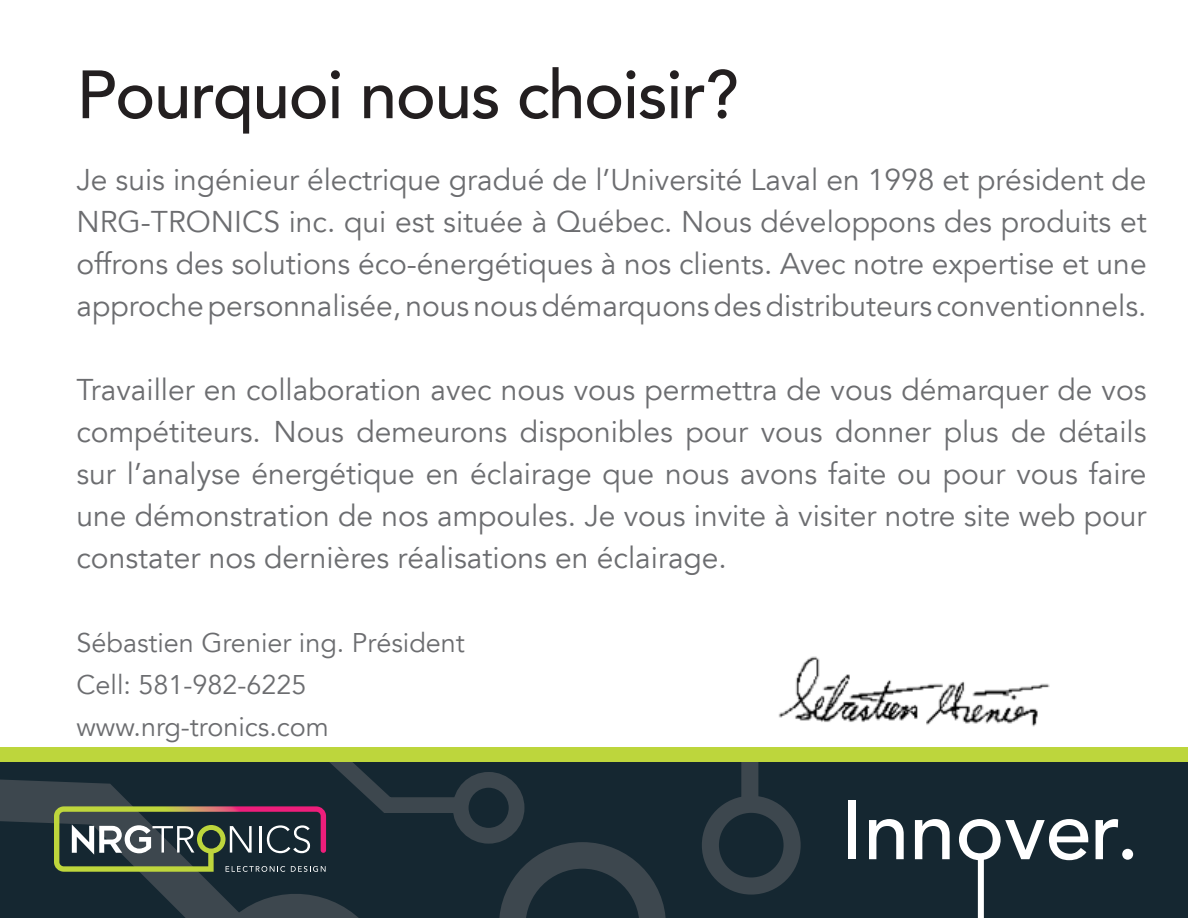
<style>
.page{position:relative;width:1188px;height:918px;background:#fff}
.page>*{position:absolute;margin:0;border:0;box-sizing:border-box;transform-origin:0 0}
.t1{font:500 82.65px "Avenir LT";color:#fff}
.t2{font:500 67.5px "Avenir LT";letter-spacing:-.02em;color:#231f20}
.t3{font:30px/42px "Avenir LT";color:#6c6d70;text-align:justify}
.t4{font:27px/42px "Avenir LT";color:#6c6d70}
</style>
<div class="page">
<div style="left:0;top:761px;width:1188px;height:157px;background:#152731"></div>
<div style="left:702px;top:796px;width:99px;height:99px;border:17px solid #3d474e;border-radius:50%"></div>
<div style="left:741px;top:761px;width:17px;height:43px;background:#3d474e"></div>
<div style="left:453px;top:772px;width:71px;height:72px;border:16px solid #3d474e;border-radius:50%"></div>
<svg style="left:499px;top:842px;width:167px;height:76px"></svg>
<div style="left:0;top:779px;width:54px;height:44px;background:#3d474e"></div>
<svg style="left:977px;top:856px;width:7px;height:62px"></svg>
<svg style="left:54px;top:747px;width:421px;height:171px"></svg>
<div style="left:0;top:748px;width:1188px;height:14px;background:#bdd63c"></div>
<img style="left:778px;top:656px;width:272px;height:71px">
<h2 class="t2" style="left:76px;top:56px;width:664px">Pourquoi nous choisir?</h2>
<p class="t3" style="left:76px;top:160px;width:1072px">Je suis ingénieur électrique gradué de l’Université Laval en 1998 et président de NRG-TRONICS inc. qui est située à Québec. Nous développons des produits et offrons des solutions éco-énergétiques à nos clients. Avec notre expertise et une approche personnalisée, nous nous démarquons des distributeurs conventionnels.</p>
<p class="t3" style="left:76px;top:370px;width:1072px">Travailler en collaboration avec nous vous permettra de vous démarquer de vos compétiteurs. Nous demeurons disponibles pour vous donner plus de détails sur l’analyse énergétique en éclairage que nous avons faite ou pour vous faire une démonstration de nos ampoules. Je vous invite à visiter notre site web pour constater nos dernières réalisations en éclairage.</p>
<p class="t4" style="left:76px;top:623px;width:390px">Sébastien Grenier ing. Président<br>Cell: 581-982-6225 www.nrg-tronics.com</p>
<h1 class="t1" style="left:840px;top:783px;width:300px">Innover.</h1>
</div>
